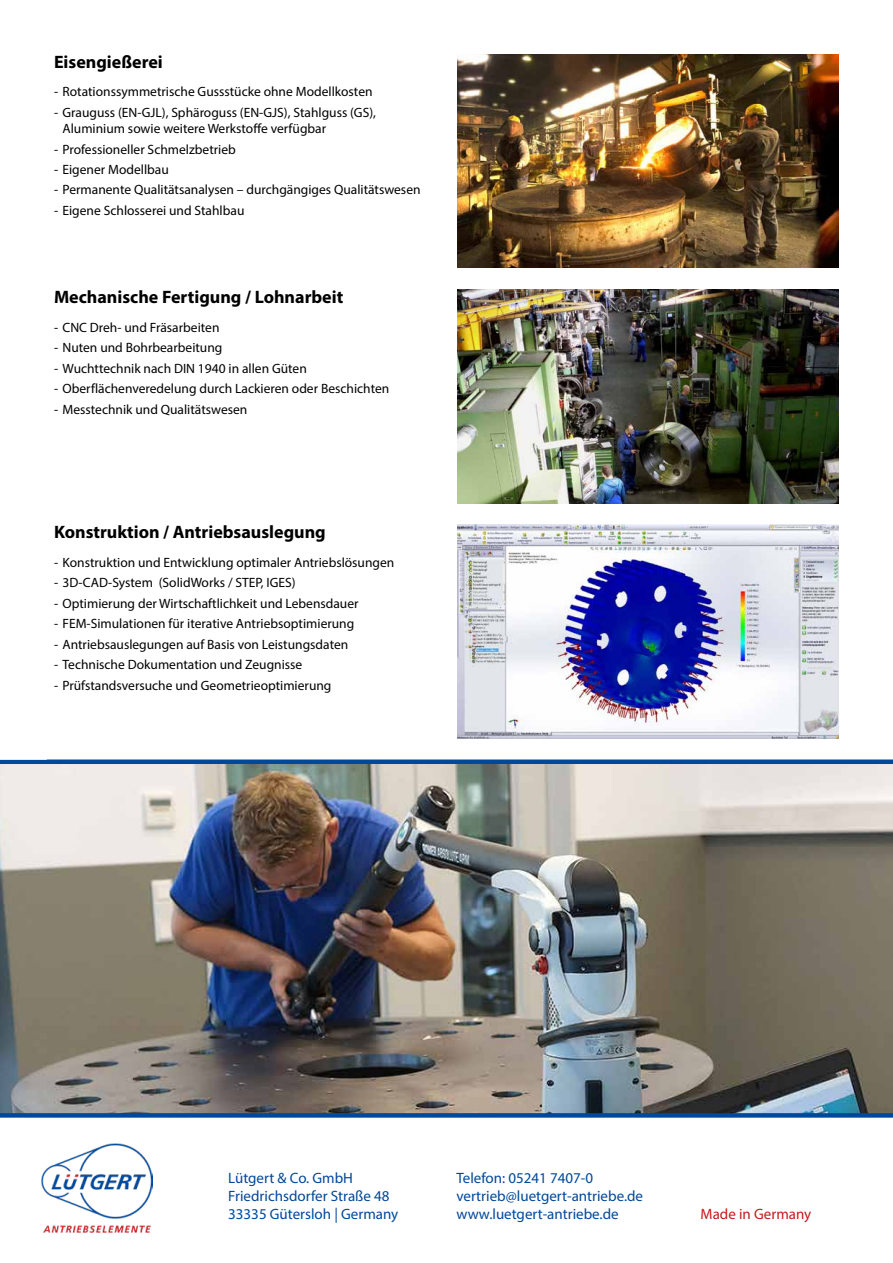
<style>
.page{position:relative;width:893px;height:1263px;background:#fff}
.page>*{position:absolute;margin:0;border:0;box-sizing:border-box;transform-origin:0 0}
.t1{font:700 18px "Myriad Pro";color:#000}
.t2{font:15px/18px "Myriad Pro";color:#00489a}
.t3{font:15px "Myriad Pro";color:#c51a1b}
.t4{font:13.5px/16.2px "Myriad Pro";color:#000}
</style>
<div class="page">
<img style="left:0;top:764px;width:893px;height:349px">
<div style="left:0;top:1113px;width:893px;height:5px;background:#00489a"></div>
<div style="left:0;top:759px;width:893px;height:5px;background:#00489a"></div>
<img style="left:457px;top:54px;width:382px;height:214px">
<img style="left:457px;top:524px;width:382px;height:214px">
<img style="left:457px;top:289px;width:382px;height:214px">
<img style="left:42px;top:1144px;width:111px;height:88px">
<h1 class="t1" style="left:54px;top:50px;width:110px">Eisengießerei</h1>
<p class="t4" style="left:54px;top:84px;width:320px">- Rotationssymmetrische Gussstücke ohne Modellkosten</p>
<p class="t4" style="left:63px;top:104px;width:315px;text-indent:-9px">- Grauguss (EN-GJL), Sphäroguss (EN-GJS), Stahlguss (GS),<br>Aluminium sowie weitere Werkstoffe verfügbar</p>
<p class="t4" style="left:54px;top:141px;width:183px">- Professioneller Schmelzbetrieb</p>
<p class="t4" style="left:54px;top:161px;width:116px">- Eigener Modellbau</p>
<p class="t4" style="left:54px;top:182px;width:368px">- Permanente Qualitätsanalysen – durchgängiges Qualitätswesen</p>
<p class="t4" style="left:54px;top:202px;width:192px">- Eigene Schlosserei und Stahlbau</p>
<h1 class="t1" style="left:54px;top:285px;width:291px">Mechanische Fertigung / Lohnarbeit</h1>
<p class="t4" style="left:54px;top:319px;width:167px">- CNC Dreh- und Fräsarbeiten</p>
<p class="t4" style="left:54px;top:339px;width:170px">- Nuten und Bohrbearbeitung</p>
<p class="t4" style="left:54px;top:360px;width:254px">- Wuchttechnik nach DIN 1940 in allen Güten</p>
<p class="t4" style="left:54px;top:380px;width:337px">- Oberflächenveredelung durch Lackieren oder Beschichten</p>
<p class="t4" style="left:54px;top:401px;width:195px">- Messtechnik und Qualitätswesen</p>
<h1 class="t1" style="left:54px;top:520px;width:273px">Konstruktion / Antriebsauslegung</h1>
<p class="t4" style="left:54px;top:554px;width:342px">- Konstruktion und Entwicklung optimaler Antriebslösungen</p>
<p class="t4" style="left:54px;top:575px;width:243px">- 3D-CAD-System (SolidWorks / STEP, IGES)</p>
<p class="t4" style="left:54px;top:595px;width:306px">- Optimierung der Wirtschaftlichkeit und Lebensdauer</p>
<p class="t4" style="left:54px;top:615px;width:302px">- FEM-Simulationen für iterative Antriebsoptimierung</p>
<p class="t4" style="left:54px;top:636px;width:296px">- Antriebsauslegungen auf Basis von Leistungsdaten</p>
<p class="t4" style="left:54px;top:656px;width:250px">- Technische Dokumentation und Zeugnisse</p>
<p class="t4" style="left:54px;top:677px;width:279px">- Prüfstandsversuche und Geometrieoptimierung</p>
<p class="t2" style="left:228px;top:1168px;width:172px">Lütgert &amp; Co. GmbH<br>Friedrichsdorfer Straße 48<br>33335 Gütersloh | Germany</p>
<p class="t2" style="left:456px;top:1168px;width:188px">Telefon: 05241 7407-0 vertrieb@luetgert-antriebe.de www.luetgert-antriebe.de</p>
<p class="t3" style="left:701px;top:1204px;width:112px">Made in Germany</p>
</div>
